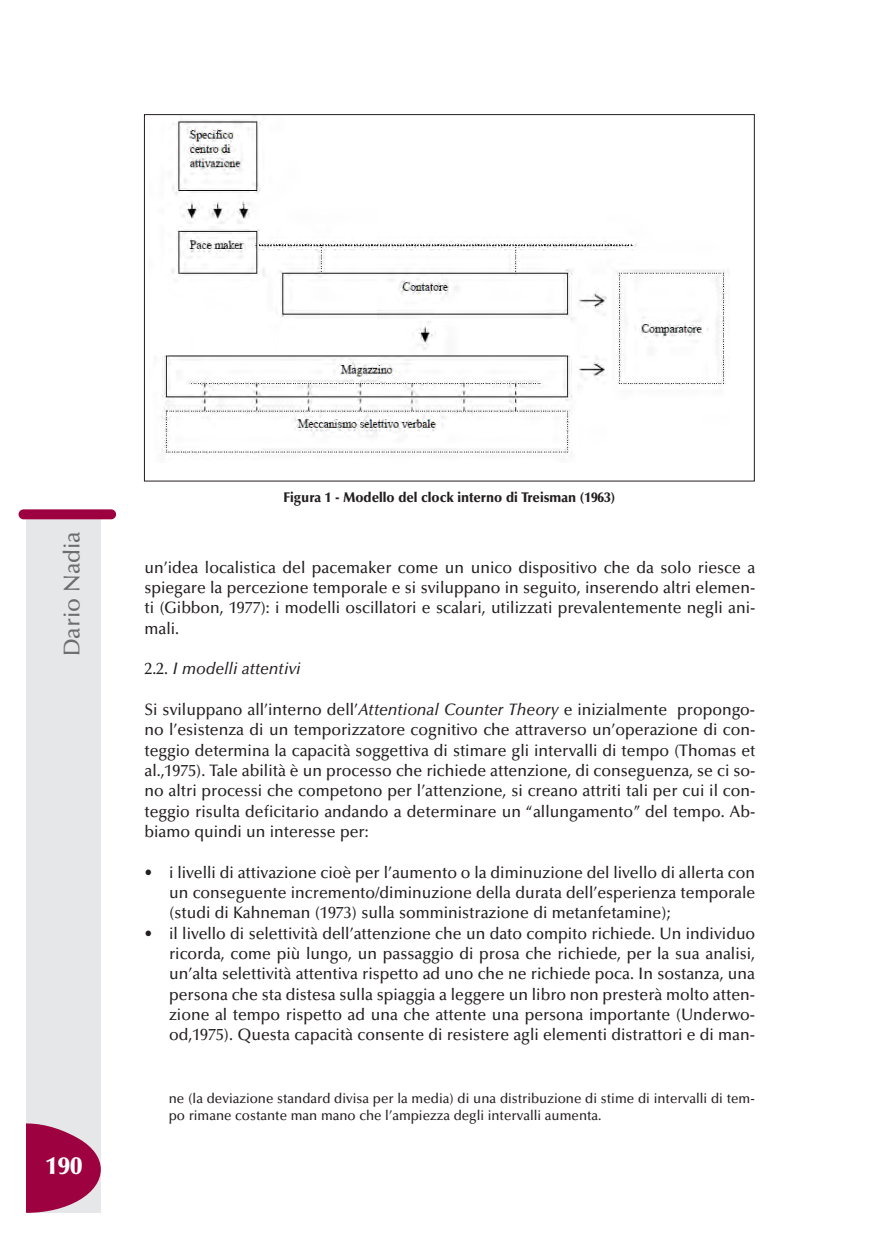
<style>
.page{position:relative;width:869px;height:1241px;background:#fff}
.page>*{position:absolute;margin:0;border:0;box-sizing:border-box;transform-origin:0 0}
.t1{font:900 24.5px "Optima";color:#fff}
.t2{font:500 22.75px "Optima";color:#6c6d70}
.t3{font:500 16.62px/20.3px "Optima";color:#231f20;text-align:justify;scale:.95 1}
.t4{font:italic 500 16.62px "Optima";color:#231f20;scale:.95 1}
.t5{font:15.4px "Calibri";color:#000}
.t6{font:500 14px/17.7px "Optima";color:#231f20;scale:.95 1}
.t7{font:900 14px "Optima";color:#231f20;scale:.95 1}
.s1{font-style:normal}
.s2{font-style:italic}
</style>
<div class="page">
<div style="left:27px;top:517px;width:74px;height:695px;background:#e6e7e9"></div>
<div style="left:19px;top:509px;width:97px;height:10px;background:#9d0140;border-radius:5px"></div>
<svg style="left:26px;top:1122px;width:75px;height:90px"></svg>
<img style="left:161px;top:116px;width:565px;height:339px">
<p class="t2" style="left:63px;top:656px;width:127px;rotate:-90deg">Dario Nadia</p>
<p class="t1" style="left:45px;top:1155px;width:38px">190</p>
<p class="t7" style="left:283px;top:491px;width:351px">Figura 1 - Modello del clock interno di Treisman (1963)</p>
<p class="t3" style="left:144px;top:558px;width:644px">un’idea localistica del pacemaker come un unico dispositivo che da solo riesce a spiegare la percezione temporale e si sviluppano in seguito, inserendo altri elemen&shy;ti (Gibbon, 1977): i modelli oscillatori e scalari, utilizzati prevalentemente negli ani&shy;mali.</p>
<p class="t4" style="left:144px;top:662px;width:166px"><span class="s1">2.2.</span> I modelli attentivi</p>
<p class="t3" style="left:144px;top:701px;width:644px">Si sviluppano all’interno dell’<span class="s2">Attentional Counter Theory</span> e inizialmente propongo&shy;no l’esistenza di un temporizzatore cognitivo che attraverso un’operazione di con&shy;teggio determina la capacità soggettiva di stimare gli intervalli di tempo (Thomas et al.,1975). Tale abilità è un processo che richiede attenzione, di conseguenza, se ci so&shy;no altri processi che competono per l’attenzione, si creano attriti tali per cui il con&shy;teggio risulta deficitario andando a determinare un “allungamento” del tempo. Ab&shy;biamo quindi un interesse per:</p>
<p class="t3" style="left:169px;top:863px;width:618px;text-indent:-25px">• i livelli di attivazione cioè per l’aumento o la diminuzione del livello di allerta con un conseguente incremento/diminuzione della durata dell’esperienza temporale (studi di Kahneman (1973) sulla somministrazione di metanfetamine);</p>
<p class="t3" style="left:169px;top:924px;width:618px;text-indent:-25px">• il livello di selettività dell’attenzione che un dato compito richiede. Un individuo ricorda, come più lungo, un passaggio di prosa che richiede, per la sua analisi, un’alta selettività attentiva rispetto ad uno che ne richiede poca. In sostanza, una persona che sta distesa sulla spiaggia a leggere un libro non presterà molto atten&shy;zione al tempo rispetto ad una che attente una persona importante (Underwo&shy;od,1975). Questa capacità consente di resistere agli elementi distrattori e di man-</p>
<p class="t5" style="left:190px;top:739px;width:206px">!!!!!!!!!!!!!!!!!!!!!!!!!!!!!!!!!!!!!!!!!!!!!!!!!!!!!!!!!!!</p>
<p class="t6" style="left:169px;top:1090px;width:618px">ne (la deviazione standard divisa per la media) di una distribuzione di stime di intervalli di tem&shy;po rimane costante man mano che l’ampiezza degli intervalli aumenta.</p>
</div>
